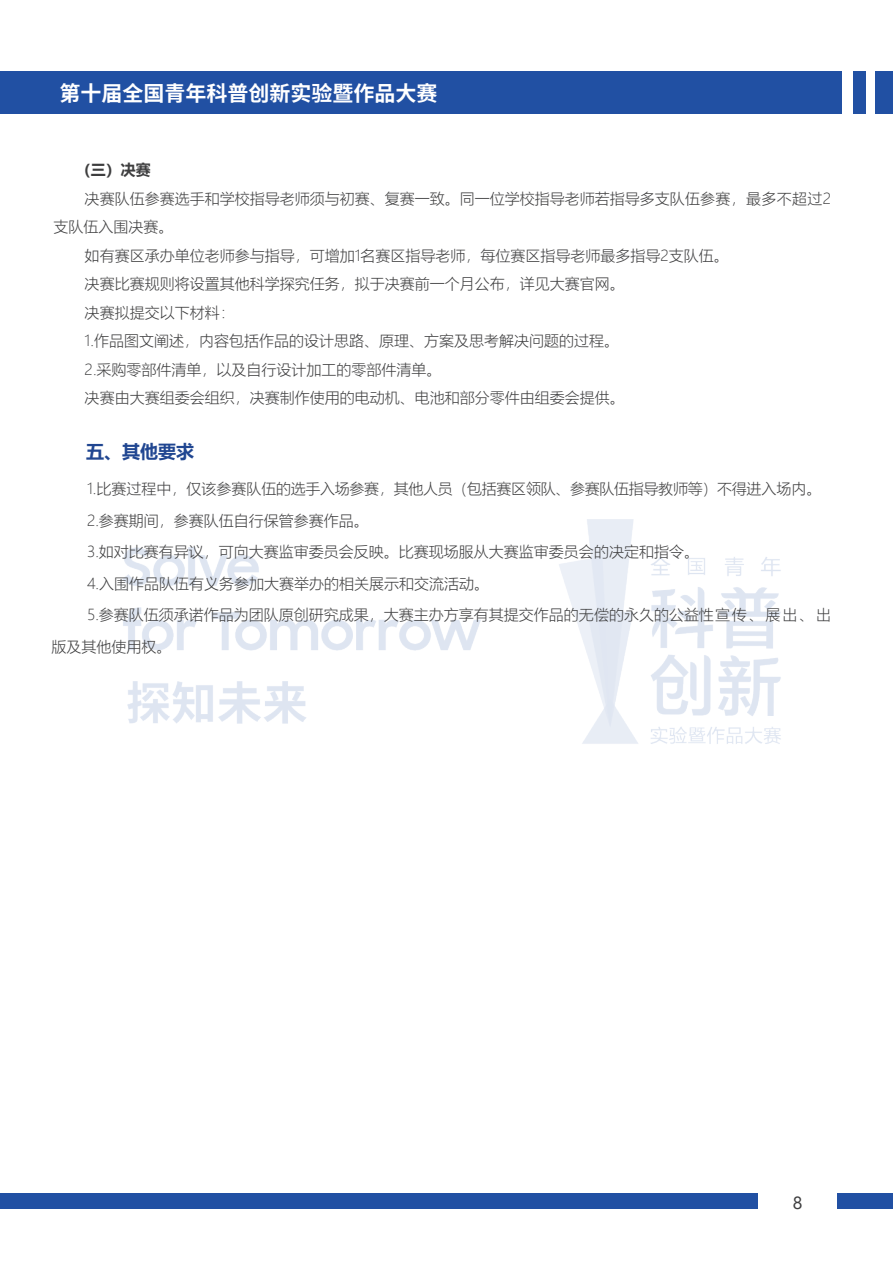
<style>
.page{position:relative;width:893px;height:1263px;background:#fff}
.page>*{position:absolute;margin:0;border:0;box-sizing:border-box;transform-origin:0 0}
.t1{font:700 21px "Source Han Sans CN";color:#fff}
.t2{font:700 18px "Microsoft Ya Hei";color:#204691}
.t3{font:16.5px "Microsoft Ya Hei";color:#3e3e3f}
.t4{font:300 15px "Microsoft Ya Hei";color:#3e3e3f}
.t5{font:300 15px "Microsoft Ya Hei";letter-spacing:-.02em;color:#3e3e3f}
.t6{font:700 15px "Microsoft Ya Hei";color:#3e3e3f}
</style>
<div class="page">
<img style="left:122px;top:547px;width:358px;height:177px">
<img style="left:559px;top:519px;width:222px;height:225px">
<div style="left:0;top:1194px;width:893px;height:15px;background:#2150a3"></div>
<div style="left:758px;top:1192px;width:78px;height:20px;background:#fff"></div>
<div style="left:1px;top:72px;width:892px;height:42px;background:#2150a3"></div>
<div style="left:842px;top:63px;width:11px;height:51px;background:#fff"></div>
<div style="left:866px;top:68px;width:8px;height:51px;background:#fff"></div>
<h1 class="t1" style="left:60px;top:81px;width:379px">第十届全国青年科普创新实验暨作品大赛</h1>
<p class="t6" style="left:76px;top:159px;width:77px">（三）决赛</p>
<p class="t4" style="left:85px;top:188px;width:748px">决赛队伍参赛选手和学校指导老师须与初赛、复赛一致。同一位学校指导老师若指导多支队伍参赛，最多不超过2</p>
<p class="t4" style="left:54px;top:217px;width:121px">支队伍入围决赛。</p>
<p class="t4" style="left:85px;top:245px;width:646px">如有赛区承办单位老师参与指导，可增加1名赛区指导老师，每位赛区指导老师最多指导2支队伍。</p>
<p class="t4" style="left:85px;top:274px;width:541px">决赛比赛规则将设置其他科学探究任务，拟于决赛前一个月公布，详见大赛官网。</p>
<p class="t4" style="left:85px;top:302px;width:151px">决赛拟提交以下材料：</p>
<p class="t4" style="left:85px;top:331px;width:536px">1.作品图文阐述，内容包括作品的设计思路、原理、方案及思考解决问题的过程。</p>
<p class="t4" style="left:85px;top:359px;width:358px">2.采购零部件清单，以及自行设计加工的零部件清单。</p>
<p class="t4" style="left:85px;top:388px;width:541px">决赛由大赛组委会组织，决赛制作使用的电动机、电池和部分零件由组委会提供。</p>
<p class="t2" style="left:86px;top:439px;width:109px">五、其他要求</p>
<p class="t5" style="left:87px;top:479px;width:736px">1.比赛过程中，仅该参赛队伍的选手入场参赛，其他人员（包括赛区领队、参赛队伍指导教师等）不得进入场内。</p>
<p class="t4" style="left:87px;top:510px;width:283px">2.参赛期间，参赛队伍自行保管参赛作品。</p>
<p class="t4" style="left:87px;top:542px;width:613px">3.如对比赛有异议，可向大赛监审委员会反映。比赛现场服从大赛监审委员会的决定和指令。</p>
<p class="t4" style="left:87px;top:573px;width:404px">4.入围作品队伍有义务参加大赛举办的相关展示和交流活动。</p>
<p class="t4" style="left:87px;top:605px;width:745px">5.参赛队伍须承诺作品为团队原创研究成果，大赛主办方享有其提交作品的无偿的永久的公益性宣传、展出、出</p>
<p class="t4" style="left:51px;top:636px;width:121px">版及其他使用权。</p>
<p class="t3" style="left:793px;top:1192px;width:11px">8</p>
</div>
